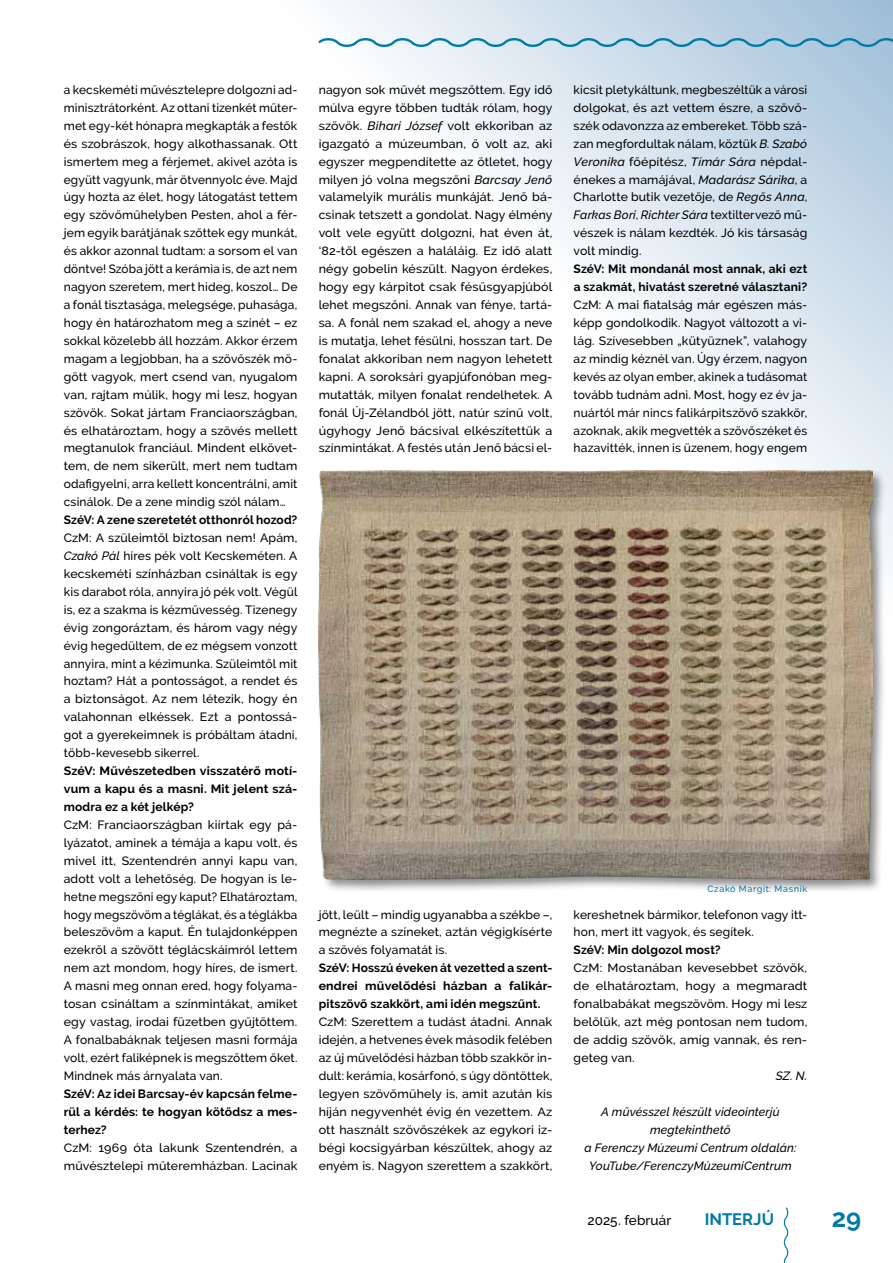
<style>
.page{position:relative;width:893px;height:1263px;background:#fff}
.page>*{position:absolute;margin:0;border:0;box-sizing:border-box;transform-origin:0 0}
.t1{font:700 25.5px "Raleway";color:#007aa9}
.t2{font:700 16.5px "Raleway";letter-spacing:.005em;color:#007aa9}
.t3{font:500 13.5px "Raleway";letter-spacing:.01em;color:#000}
.t4{font:500 12px/18px "Raleway";letter-spacing:.015em;color:#000;text-align:justify}
.t5{font:700 12px/17.9px "Raleway";letter-spacing:.015em;color:#000;text-align:justify}
.t6{font:500 12px/18px "Raleway";letter-spacing:.015em;color:#000;scale:1.04 1}
.t7{font:500 12px/18px "Raleway";letter-spacing:.015em;color:#000;text-align:justify;scale:1.05 1}
.t8{font:italic 500 12px/18px "Raleway";letter-spacing:.01em;color:#000;text-align:center}
.t9{font:500 9px "Raleway";letter-spacing:.07em;color:#007aa9}
.s1{font-style:italic}
</style>
<div class="page">
<svg style="left:333px;top:0;width:560px;height:558px"></svg>
<svg style="left:783px;top:1207px;width:6px;height:56px"></svg>
<div style="left:317px;top:468px;width:569px;height:426px;background:#000;opacity:.45"></div>
<img style="left:319px;top:470px;width:554px;height:409px">
<svg style="left:318px;top:35px;width:575px;height:15px;background:#accddf"></svg>
<p class="t4" style="left:64px;top:81px;width:235px">a kecskeméti művésztelepre dolgozni ad&shy;minisztrátorként. Az ottani tizenkét műter&shy;met egy-két hónapra megkapták a festők és szobrászok, hogy alkothassanak. Ott ismertem meg a férjemet, akivel azóta is együtt vagyunk, már ötvennyolc éve. Majd úgy hozta az élet, hogy látogatást tettem egy szövőműhelyben Pesten, ahol a fér&shy;jem egyik barátjának szőttek egy munkát, és akkor azonnal tudtam: a sorsom el van döntve! Szóba jött a kerámia is, de azt nem nagyon szeretem, mert hideg, koszol… De a fonál tisztasága, melegsége, puhasága, hogy én határozhatom meg a színét – ez sokkal közelebb áll hozzám. Akkor érzem magam a legjobban, ha a szövőszék mö&shy;gött vagyok, mert csend van, nyugalom van, rajtam múlik, hogy mi lesz, hogyan szövök. Sokat jártam Franciaországban, és elhatároztam, hogy a szövés mellett megtanulok franciául. Mindent elkövet&shy;tem, de nem sikerült, mert nem tudtam odafigyelni, arra kellett koncentrálni, amit csinálok. De a zene mindig szól nálam…</p>
<p class="t5" style="left:64px;top:511px;width:235px">SzéV: A zene szeretetét otthonról hozod?</p>
<p class="t4" style="left:64px;top:529px;width:235px">CzM: A szüleimtől biztosan nem! Apám, <span class="s1">Czakó Pál</span> híres pék volt Kecskeméten. A kecskeméti színházban csináltak is egy kis darabot róla, annyira jó pék volt. Végül is, ez a szakma is kézművesség. Tizenegy évig zongoráztam, és három vagy négy évig hegedültem, de ez mégsem vonzott annyira, mint a kézimunka. Szüleimtől mit hoztam? Hát a pontosságot, a rendet és a biztonságot. Az nem létezik, hogy én valahonnan elkéssek. Ezt a pontossá&shy;got a gyerekeimnek is próbáltam átadni, több-kevesebb sikerrel.</p>
<p class="t5" style="left:64px;top:762px;width:235px">SzéV: Művészetedben visszatérő motí&shy;vum a kapu és a masni. Mit jelent szá&shy;modra ez a két jelkép?</p>
<p class="t4" style="left:64px;top:816px;width:235px">CzM: Franciaországban kiírtak egy pá&shy;lyázatot, aminek a témája a kapu volt, és mivel itt, Szentendrén annyi kapu van, adott volt a lehetőség. De hogyan is le&shy;hetne megszőni egy kaput? Elhatároztam, hogy megszövöm a téglákat, és a téglákba beleszövöm a kaput. Én tulajdonképpen ezekről a szövött téglácskáimról lettem nem azt mondom, hogy híres, de ismert.<br>A masni meg onnan ered, hogy folyama&shy;tosan csináltam a színmintákat, amiket egy vastag, irodai füzetben gyűjtöttem.<br>A fonalbabáknak teljesen masni formája volt, ezért faliképnek is megszőttem őket.<br>Mindnek más árnyalata van.</p>
<p class="t5" style="left:64px;top:1085px;width:235px">SzéV: Az idei Barcsay-év kapcsán felme&shy;rül a kérdés: te hogyan kötődsz a mes&shy;terhez?</p>
<p class="t6" style="left:64px;top:1138px;width:226px">CzM: 1969 óta lakunk Szentendrén, a művésztelepi műteremházban. Lacinak</p>
<p class="t4" style="left:319px;top:81px;width:235px">nagyon sok művét megszőttem. Egy idő múlva egyre többen tudták rólam, hogy szövök. <span class="s1">Bihari József</span> volt ekkoriban az igazgató a múzeumban, ő volt az, aki egyszer megpendítette az ötletet, hogy milyen jó volna megszőni <span class="s1">Barcsay Jenő </span>valamelyik murális munkáját. Jenő bá&shy;csinak tetszett a gondolat. Nagy élmény volt vele együtt dolgozni, hat éven át, ‘82-től egészen a haláláig. Ez idő alatt négy gobelin készült. Nagyon érdekes, hogy egy kárpitot csak fésűsgyapjúból lehet megszőni. Annak van fénye, tartá&shy;sa. A fonál nem szakad el, ahogy a neve is mutatja, lehet fésülni, hosszan tart. De fonalat akkoriban nem nagyon lehetett kapni. A soroksári gyapjúfonóban meg&shy;mutatták, milyen fonalat rendelhetek. A fonál Új-Zélandból jött, natúr színű volt, úgyhogy Jenő bácsival elkészítettük a színmintákat. A festés után Jenő bácsi el-</p>
<p class="t4" style="left:319px;top:905px;width:235px">jött, leült – mindig ugyanabba a székbe –, megnézte a színeket, aztán végigkísérte a szövés folyamatát is.</p>
<p class="t5" style="left:319px;top:959px;width:235px">SzéV: Hosszú éveken át vezetted a szent&shy;endrei művelődési házban a falikár&shy;pitszövő szakkört, ami idén megszűnt.</p>
<p class="t6" style="left:319px;top:1013px;width:226px;text-align:justify">CzM: Szerettem a tudást átadni. Annak idején, a hetvenes évek második felében az új művelődési házban több szakkör in&shy;dult: kerámia, kosárfonó, s úgy döntöttek, legyen szövőműhely is, amit azután kis híján negyvenhét évig én vezettem. Az ott használt szövőszékek az egykori iz&shy;bégi kocsigyárban készültek, ahogy az enyém is. Nagyon szerettem a szakkört,</p>
<p class="t4" style="left:574px;top:81px;width:235px;text-align:left">kicsit pletykáltunk, megbeszéltük a városi dolgokat, és azt vettem észre, a szövő&shy;szék odavonzza az embereket. Több szá&shy;zan megfordultak nálam, köztük <span class="s1">B. Szabó Veronika</span> főépítész, <span class="s1">Tímár Sára</span> népdal&shy;énekes a mamájával, <span class="s1">Madarász Sárika</span>, a Charlotte butik vezetője, de <span class="s1">Regős Anna</span>, <span class="s1">Farkas Bori</span>, <span class="s1">Richter Sára</span> textiltervező mű&shy;vészek is nálam kezdték. Jó kis társaság volt mindig.</p>
<p class="t5" style="left:574px;top:260px;width:235px">SzéV: Mit mondanál most annak, aki ezt a szakmát, hivatást szeretné választani?</p>
<p class="t4" style="left:574px;top:296px;width:235px">CzM: A mai fiatalság már egészen más&shy;képp gondolkodik. Nagyot változott a vi&shy;lág. Szívesebben „kütyüznek”, valahogy az mindig kéznél van. Úgy érzem, nagyon kevés az olyan ember, akinek a tudásomat tovább tudnám adni. Most, hogy ez év ja&shy;nuártól már nincs falikárpitszövő szakkör, azoknak, akik megvették a szövőszéket és hazavitték, innen is üzenem, hogy engem</p>
<p class="t9" style="left:708px;top:884px;width:101px">Czakó Margit: Masnik</p>
<p class="t4" style="left:574px;top:905px;width:235px">kereshetnek bármikor, telefonon vagy itt&shy;hon, mert itt vagyok, és segítek.</p>
<p class="t5" style="left:574px;top:941px;width:148px">SzéV: Min dolgozol most?</p>
<p class="t7" style="left:574px;top:959px;width:224px">CzM: Mostanában kevesebbet szövök, de elhatároztam, hogy a megmaradt fonalbabákat megszövöm. Hogy mi lesz belőlük, azt még pontosan nem tudom, de addig szövök, amíg vannak, és ren&shy;geteg van.</p>
<p class="t8" style="left:776px;top:1067px;width:33px">SZ. N.</p>
<p class="t8" style="left:584px;top:1102px;width:213px">A művésszel készült videointerjú megtekinthető<br>a Ferenczy Múzeumi Centrum oldalán:<br>YouTube/FerenczyMúzeumiCentrum</p>
<p class="t3" style="left:588px;top:1212px;width:85px">2025. február</p>
<h2 class="t2" style="left:705px;top:1209px;width:71px">INTERJÚ</h2>
<h1 class="t1" style="left:832px;top:1204px;width:31px">29</h1>
</div>
